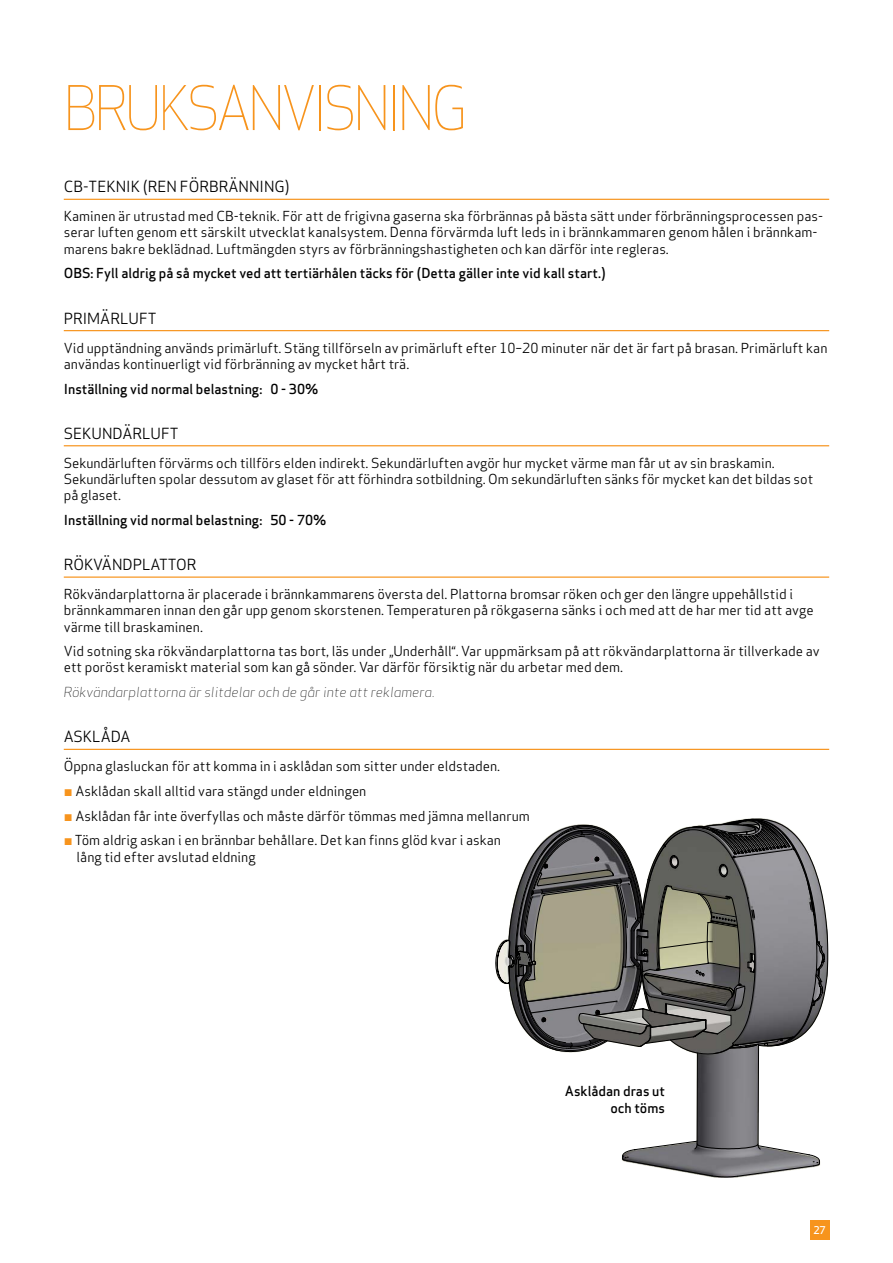
<style>
.page{position:relative;width:893px;height:1263px;background:#fff}
.page>*{position:absolute;margin:0;border:0;box-sizing:border-box;transform-origin:0 0}
.t1{font:300 60px "Apex Sans";letter-spacing:-.05em;color:#f7941d;scale:.9 1}
.t2{font:15px "Apex Sans";color:#000}
.t3{font:13.5px/16.2px "Apex Sans";color:#000}
.t4{font:500 13.5px/16.2px "Apex Sans";color:#000;text-align:right}
.t5{font:italic 300 13.5px "Apex Sans";color:#000}
.t6{font:500 10.5px "Apex Sans";color:#fff}
.s1{color:#f7941d}
</style>
<div class="page">
<div style="left:810px;top:1220px;width:19px;height:20px;background:#f7941d"></div>
<svg style="left:496px;top:818px;width:333px;height:360px"></svg>
<hr style="left:64px;top:199px;width:765px;height:1px;background:#f7941d">
<hr style="left:64px;top:330px;width:765px;height:1px;background:#f7941d">
<hr style="left:64px;top:445px;width:765px;height:1px;background:#f7941d">
<hr style="left:64px;top:576px;width:765px;height:2px;background:#f7941d">
<hr style="left:64px;top:749px;width:765px;height:1px;background:#f7941d">
<h1 class="t1" style="left:64px;top:69px;width:450px">BRUKSANVISNING</h1>
<p class="t2" style="left:64px;top:175px;width:227px">CB-TEKNIK (REN FÖRBRÄNNING)</p>
<p class="t3" style="left:64px;top:207px;width:761px">Kaminen är utrustad med CB-teknik. För att de frigivna gaserna ska förbrännas på bästa sätt under förbränningsprocessen pas&shy;serar luften genom ett särskilt utvecklat kanalsystem. Denna förvärmda luft leds in i brännkammaren genom hålen i brännkam&shy;marens bakre beklädnad. Luftmängden styrs av förbränningshastigheten och kan därför inte regleras.</p>
<p class="t4" style="left:64px;top:264px;width:543px">OBS: Fyll aldrig på så mycket ved att tertiärhålen täcks för (Detta gäller inte vid kall start.)</p>
<p class="t2" style="left:64px;top:306px;width:94px">PRIMÄRLUFT</p>
<p class="t3" style="left:64px;top:338px;width:765px">Vid upptändning används primärluft. Stäng tillförseln av primärluft efter 10–20 minuter när det är fart på brasan. Primärluft kan användas kontinuerligt vid förbränning av mycket hårt trä.</p>
<p class="t4" style="left:64px;top:379px;width:256px">Inställning vid normal belastning: 0 - 30%</p>
<p class="t2" style="left:64px;top:421px;width:116px">SEKUNDÄRLUFT</p>
<p class="t3" style="left:64px;top:453px;width:751px">Sekundärluften förvärms och tillförs elden indirekt. Sekundärluften avgör hur mycket värme man får ut av sin braskamin.<br>Sekundärluften spolar dessutom av glaset för att förhindra sotbildning. Om sekundärluften sänks för mycket kan det bildas sot på glaset.</p>
<p class="t4" style="left:64px;top:510px;width:264px">Inställning vid normal belastning: 50 - 70%</p>
<p class="t2" style="left:64px;top:552px;width:134px">RÖKVÄNDPLATTOR</p>
<p class="t3" style="left:64px;top:585px;width:751px">Rökvändarplattorna är placerade i brännkammarens översta del. Plattorna bromsar röken och ger den längre uppehållstid i brännkammaren innan den går upp genom skorstenen. Temperaturen på rökgaserna sänks i och med att de har mer tid att avge värme till braskaminen.</p>
<p class="t3" style="left:64px;top:642px;width:757px">Vid sotning ska rökvändarplattorna tas bort, läs under „Underhåll“. Var uppmärksam på att rökvändarplattorna är tillverkade av ett poröst keramiskt material som kan gå sönder. Var därför försiktig när du arbetar med dem.</p>
<p class="t5" style="left:64px;top:683px;width:373px">Rökvändarplattorna är slitdelar och de går inte att reklamera.</p>
<p class="t2" style="left:64px;top:725px;width:68px">ASKLÅDA</p>
<p class="t3" style="left:64px;top:753px;width:468px;line-height:24.8px">Öppna glasluckan för att komma in i asklådan som sitter under eldstaden.<br><span class="s1">¬</span> Asklådan skall alltid vara stängd under eldningen<br><span class="s1">¬</span> Asklådan får inte överfyllas och måste därför tömmas med jämna mellanrum <span class="s1">¬</span> Töm aldrig askan i en brännbar behållare. Det kan finns glöd kvar i askan</p>
<p class="t3" style="left:77px;top:847px;width:181px">lång tid efter avslutad eldning</p>
<p class="t4" style="left:565px;top:1082px;width:102px">Asklådan dras ut och töms</p>
<p class="t6" style="left:813px;top:1221px;width:14px">27</p>
</div>
